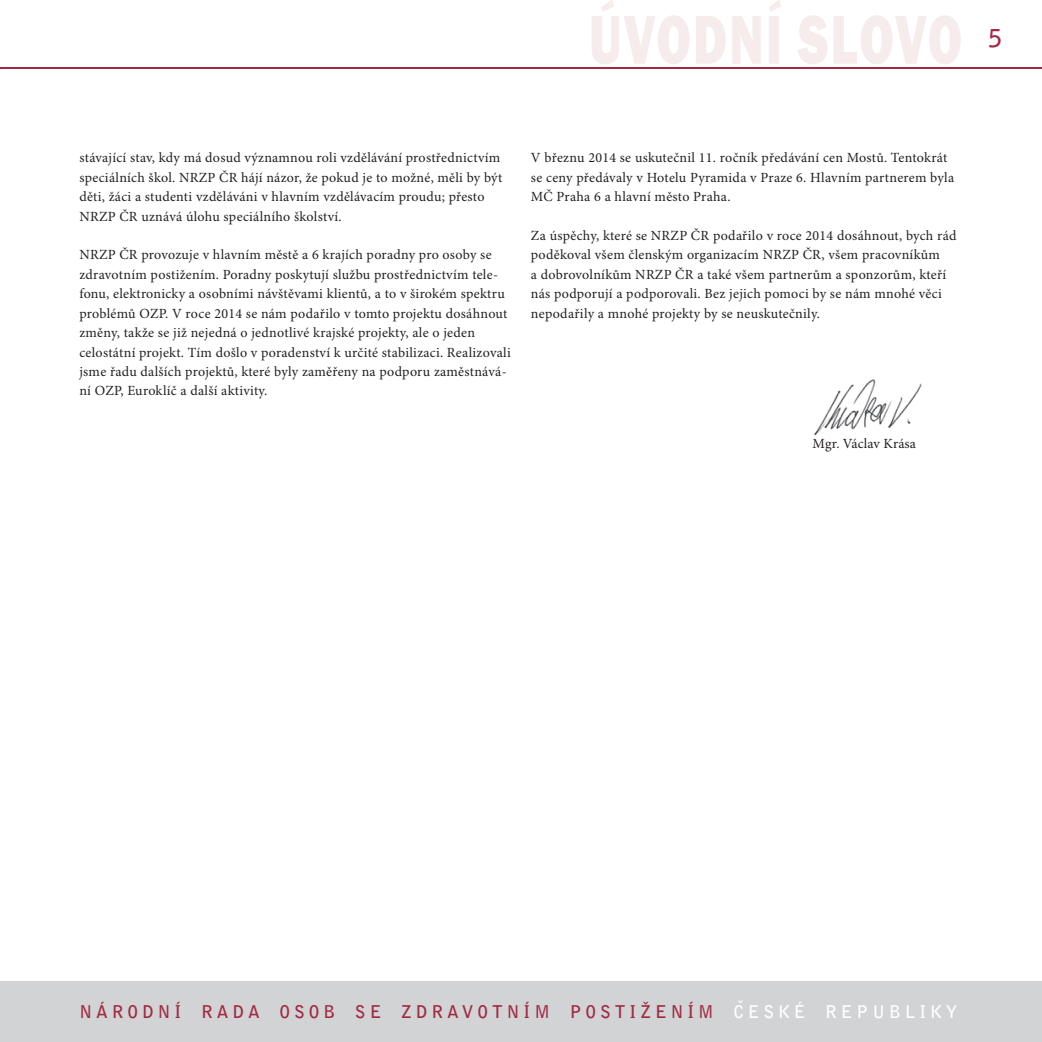
<style>
.page{position:relative;width:1042px;height:1042px;background:#fff}
.page>*{position:absolute;margin:0;border:0;box-sizing:border-box;transform-origin:0 0}
.t1{font:700 24.5px "Bell Gothic Std";color:#a22843}
.t2{font:700 17.5px "Bell Gothic Std";letter-spacing:.23em;color:#a22843}
.t3{font:14px/19.4px "Minion Pro";letter-spacing:.02em;color:#231f20}
.s1{color:#fff}
</style>
<div class="page">
<div style="left:0;top:981px;width:1042px;height:61px;background:#d1d3d4"></div>
<hr style="left:0;top:67px;width:1042px;height:2px;background:#a22843">
<img style="left:814px;top:379px;width:108px;height:57px">
<h1 class="t1" style="left:988px;top:23px;width:15px">5</h1>
<p class="t3" style="left:79px;top:149px;width:424px">stávající stav, kdy má dosud významnou roli vzdělávání prostřednictvím speciálních škol. NRZP ČR hájí názor, že pokud je to možné, měli by být děti, žáci a studenti vzděláváni v hlavním vzdělávacím proudu; přesto NRZP ČR uznává úlohu speciálního školství.</p>
<p class="t3" style="left:79px;top:246px;width:433px">NRZP ČR provozuje v hlavním městě a 6 krajích poradny pro osoby se zdravotním postižením. Poradny poskytují službu prostřednictvím tele&shy;fonu, elektronicky a osobními návštěvami klientů, a to v širokém spektru problémů OZP. V roce 2014 se nám podařilo v tomto projektu dosáhnout změny, takže se již nejedná o jednotlivé krajské projekty, ale o jeden celostátní projekt. Tím došlo v poradenství k určité stabilizaci. Realizovali jsme řadu dalších projektů, které byly zaměřeny na podporu zaměstnává&shy;ní OZP, Euroklíč a další aktivity.</p>
<p class="t3" style="left:531px;top:149px;width:425px">V březnu 2014 se uskutečnil 11. ročník předávání cen Mostů. Tentokrát se ceny předávaly v Hotelu Pyramida v Praze 6. Hlavním partnerem byla<br>MČ Praha 6 a hlavní město Praha.</p>
<p class="t3" style="left:531px;top:226px;width:427px">Za úspěchy, které se NRZP ČR podařilo v roce 2014 dosáhnout, bych rád poděkoval všem členským organizacím NRZP ČR, všem pracovníkům<br>a dobrovolníkům NRZP ČR a také všem partnerům a sponzorům, kteří nás podporují a podporovali. Bez jejich pomoci by se nám mnohé věci nepodařily a mnohé projekty by se neuskutečnily.</p>
<p class="t3" style="left:812px;top:434px;width:105px">Mgr. Václav Krása</p>
<p class="t2" style="left:79px;top:1001px;width:880px">NÁRODNÍ RADA OSOB SE ZDRAVOTNÍM POSTIŽENÍM <span class="s1">C</span><sup>ˇ</sup><span class="s1">ESKÉ REPUBLIKY</span></p>
</div>
